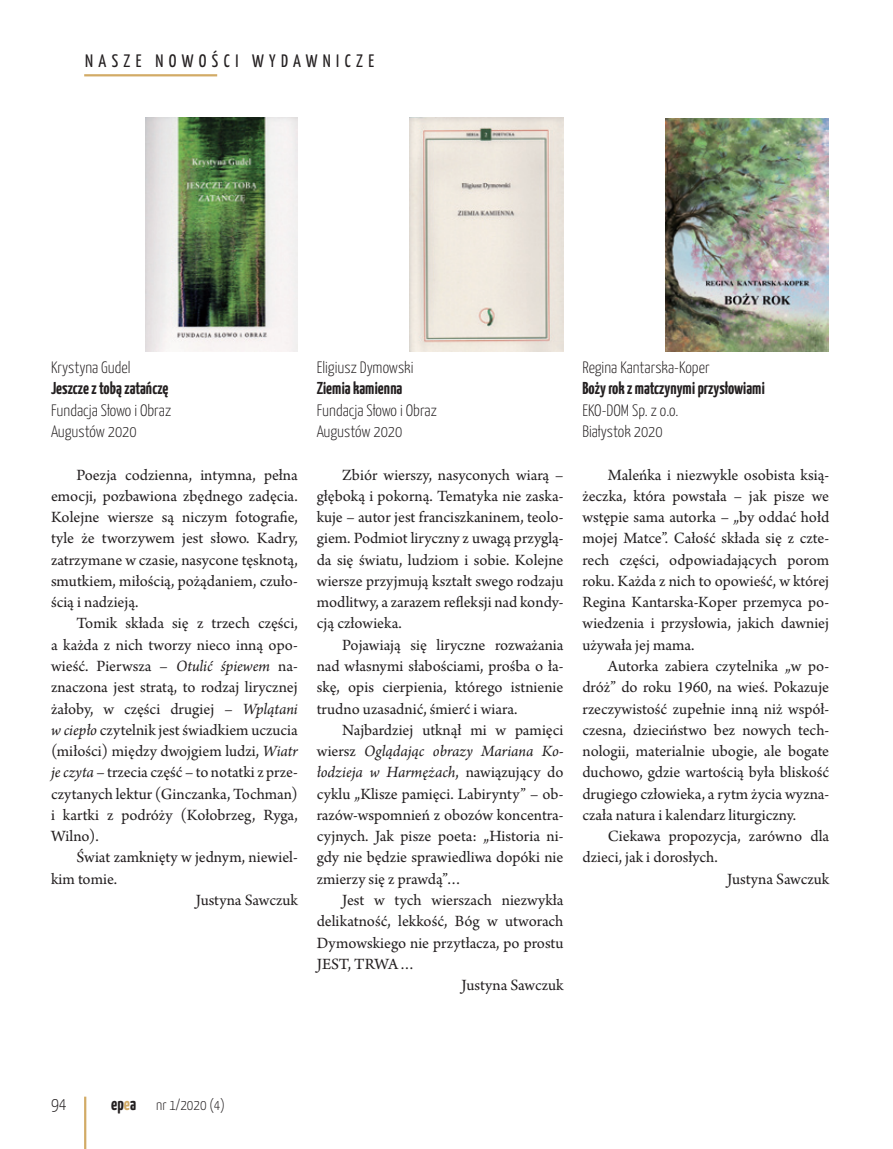
<style>
.page{position:relative;width:893px;height:1149px;background:#fff}
.page>*{position:absolute;margin:0;border:0;box-sizing:border-box;transform-origin:0 0}
.t1{font:18px "Yanone Kaffeesatz";letter-spacing:.3em;color:#231f20}
.t2{font:300 18px "Yanone Kaffeesatz";color:#231f20}
.t3{font:700 17.25px "Yanone Kaffeesatz";color:#231f20}
.t4{font:16.5px/21.3px "Arno Pro";color:#231f20;text-align:justify}
.t5{font:300 16.5px/21.3px "Yanone Kaffeesatz";color:#231f20}
.t6{font:300 15px "Yanone Kaffeesatz";color:#231f20}
.s1{font-style:italic}
.s2{font-weight:700;font-size:18px}
.s3{font-weight:700;font-size:18px;color:#d2ab66}
</style>
<div class="page">
<hr style="left:84px;top:1096px;width:2px;height:52px;background:#d2ab66">
<hr style="left:84px;top:74px;width:133px;height:2px;background:#d2ab66">
<img style="left:665px;top:118px;width:163px;height:234px">
<img style="left:145px;top:118px;width:152px;height:233px">
<img style="left:410px;top:118px;width:154px;height:233px">
<p class="t1" style="left:85px;top:50px;width:290px">NASZE NOWOŚCI WYDAWNICZE</p>
<p class="t5" style="left:51px;top:356px;width:81px">Krystyna Gudel</p>
<p class="t3" style="left:51px;top:378px;width:119px">Jeszcze z tobą zatańczę</p>
<p class="t5" style="left:51px;top:399px;width:122px">Fundacja Słowo i Obraz<br>Augustów 2020</p>
<p class="t4" style="left:51px;top:464px;width:248px;text-indent:26px">Poezja codzienna, intymna, pełna emocji, pozbawiona zbędnego zadęcia.<br>Kolejne wiersze są niczym fotografie, tyle że tworzywem jest słowo. Kadry, zatrzymane w czasie, nasycone tęsknotą, smutkiem, miłością, pożądaniem, czuło&shy;ścią i nadzieją.</p>
<p class="t4" style="left:51px;top:613px;width:248px;text-indent:26px">Tomik składa się z trzech części, a każda z nich tworzy nieco inną opo&shy;wieść. Pierwsza – <span class="s1">Otulić śpiewem</span> na&shy;znaczona jest stratą, to rodzaj lirycznej żałoby, w części drugiej – <span class="s1">Wplątani w ciepło</span> czytelnik jest świadkiem uczucia (miłości) między dwojgiem ludzi, <span class="s1">Wiatr je czyta</span> – trzecia część – to notatki z prze&shy;czytanych lektur (Ginczanka, Tochman) i kartki z podróży (Kołobrzeg, Ryga, Wilno).</p>
<p class="t4" style="left:77px;top:847px;width:223px">Świat zamknięty w jednym, niewiel-</p>
<p class="t4" style="left:51px;top:868px;width:68px">kim tomie.</p>
<p class="t4" style="left:196px;top:889px;width:103px">Justyna Sawczuk</p>
<p class="t5" style="left:317px;top:356px;width:98px">Eligiusz Dymowski</p>
<p class="t3" style="left:317px;top:378px;width:87px">Ziemia kamienna</p>
<p class="t5" style="left:317px;top:399px;width:122px">Fundacja Słowo i Obraz<br>Augustów 2020</p>
<p class="t4" style="left:317px;top:464px;width:248px;text-indent:26px">Zbiór wierszy, nasyconych wiarą – głęboką i pokorną. Tematyka nie zaska&shy;kuje – autor jest franciszkaninem, teolo&shy;giem. Podmiot liryczny z uwagą przyglą&shy;da się światu, ludziom i sobie. Kolejne wiersze przyjmują kształt swego rodzaju modlitwy, a zarazem refleksji nad kondy&shy;cją człowieka.</p>
<p class="t4" style="left:317px;top:634px;width:248px;text-indent:26px">Pojawiają się liryczne rozważania nad własnymi słabościami, prośba o ła&shy;skę, opis cierpienia, którego istnienie trudno uzasadnić, śmierć i wiara.</p>
<p class="t4" style="left:317px;top:719px;width:248px;text-indent:26px">Najbardziej utknął mi w pamięci wiersz <span class="s1">Oglądając obrazy Mariana Ko&shy;łodzieja w Harmężach</span>, nawiązujący do cyklu „Klisze pamięci. Labirynty” – ob&shy;razów-wspomnień z obozów koncentra&shy;cyjnych. Jak pisze poeta: „Historia ni&shy;gdy nie będzie sprawiedliwa dopóki nie zmierzy się z prawdą”…</p>
<p class="t4" style="left:342px;top:889px;width:223px">Jest w tych wierszach niezwykła</p>
<p class="t4" style="left:317px;top:911px;width:248px">delikatność, lekkość, Bóg w utworach</p>
<p class="t4" style="left:317px;top:932px;width:248px">Dymowskiego nie przytłacza, po prostu</p>
<p class="t4" style="left:317px;top:953px;width:100px">JEST, TRWA…</p>
<p class="t4" style="left:461px;top:974px;width:103px">Justyna Sawczuk</p>
<p class="t5" style="left:582px;top:356px;width:129px">Regina Kantarska-Koper</p>
<p class="t3" style="left:582px;top:378px;width:184px">Boży rok z matczynymi przysłowiami</p>
<p class="t5" style="left:582px;top:399px;width:98px">EKO-DOM Sp. z o.o.<br>Białystok 2020</p>
<p class="t4" style="left:582px;top:464px;width:248px;text-indent:26px">Maleńka i niezwykle osobista ksią&shy;żeczka, która powstała – jak pisze we wstępie sama autorka – „by oddać hołd mojej Matce”. Całość składa się z czte&shy;rech części, odpowiadających porom roku. Każda z nich to opowieść, w której Regina Kantarska-Koper przemyca po&shy;wiedzenia i przysłowia, jakich dawniej używała jej mama.</p>
<p class="t4" style="left:582px;top:656px;width:248px;text-indent:26px">Autorka zabiera czytelnika „w po&shy;dróż” do roku 1960, na wieś. Pokazuje rzeczywistość zupełnie inną niż współ&shy;czesna, dzieciństwo bez nowych tech&shy;nologii, materialnie ubogie, ale bogate duchowo, gdzie wartością była bliskość drugiego człowieka, a rytm życia wyzna&shy;czała natura i kalendarz liturgiczny.</p>
<p class="t4" style="left:608px;top:826px;width:223px">Ciekawa propozycja, zarówno dla</p>
<p class="t4" style="left:582px;top:847px;width:137px">dzieci, jak i dorosłych.</p>
<p class="t4" style="left:727px;top:868px;width:103px">Justyna Sawczuk</p>
<p class="t2" style="left:51px;top:1092px;width:17px">94</p>
<p class="t6" style="left:111px;top:1095px;width:115px"><span class="s2">ep</span><span class="s3">e</span><span class="s2">a</span> nr 1/2020 (4)</p>
</div>
